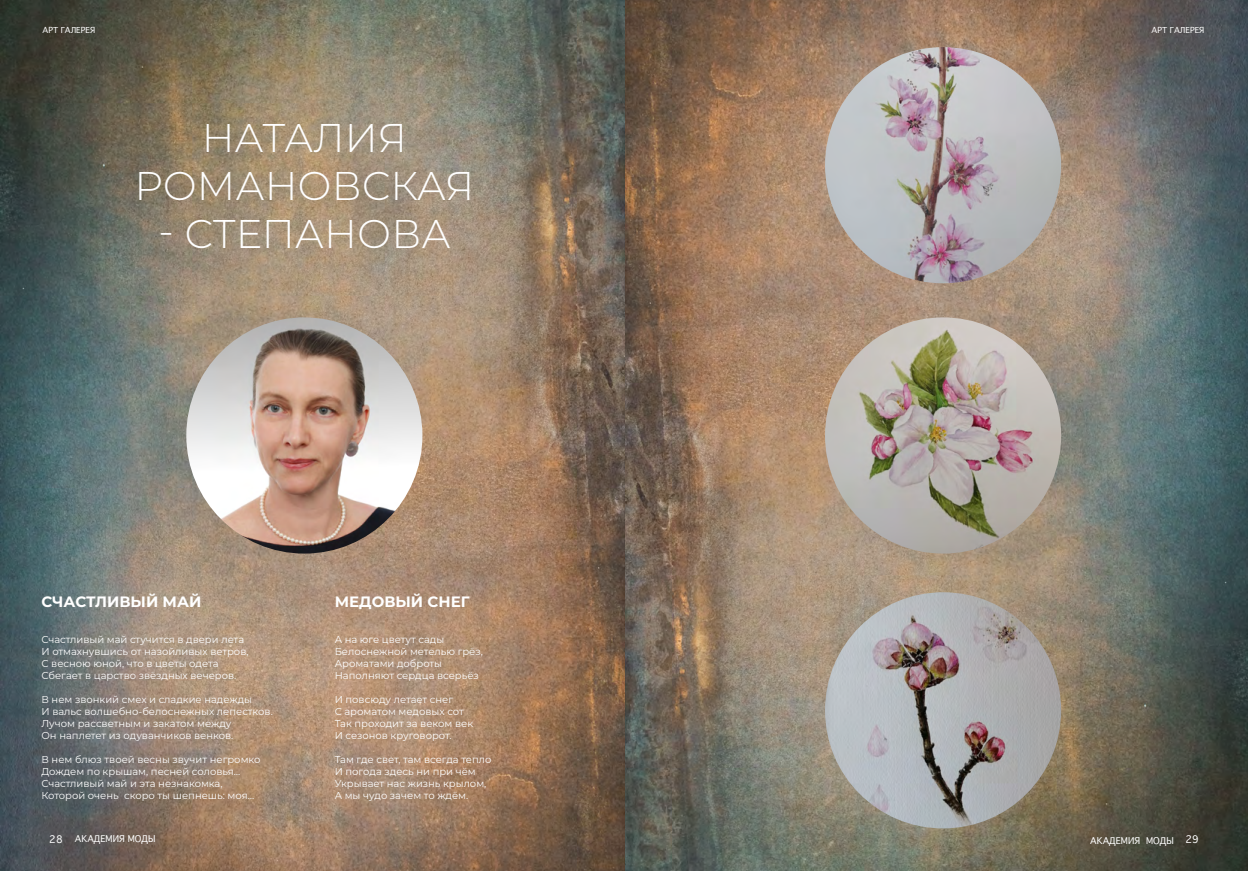
<style>
.page{position:relative;width:1248px;height:871px;background:#fff}
.page>*{position:absolute;margin:0;border:0;box-sizing:border-box;transform-origin:0 0}
.t1{font:300 40px/48px "Montserrat";color:#fff;text-align:center}
.t2{font:700 15px "Montserrat";color:#fff}
.t3{font:10px/12px "Montserrat";color:#fff}
.t4{font:9px "Geneva";color:#fff}
.t5{font:8px "Geneva";color:#fff}
.s1{font-size:10px}
</style>
<div class="page">
<img style="left:0;top:0;width:1247px;height:870px">
<img style="left:186px;top:317px;width:236px;height:236px;border-radius:118px">
<img style="left:825px;top:47px;width:236px;height:236px;border-radius:118px">
<img style="left:825px;top:317px;width:236px;height:236px;border-radius:118px">
<img style="left:825px;top:592px;width:236px;height:236px;border-radius:118px">
<p class="t5" style="left:43px;top:26px;width:54px">АРТ ГАЛЕРЕЯ</p>
<p class="t5" style="left:1151px;top:25px;width:54px">АРТ ГАЛЕРЕЯ</p>
<h1 class="t1" style="left:134px;top:112px;width:341px">НАТАЛИЯ<br>РОМАНОВСКАЯ</h1>
<h1 class="t1" style="left:158px;top:208px;width:294px">- СТЕПАНОВА</h1>
<h2 class="t2" style="left:41px;top:590px;width:161px">СЧАСТЛИВЫЙ МАЙ</h2>
<p class="t3" style="left:41px;top:632px;width:208px">Счастливый май стучится в двери лета И отмахнувшись от назойливых ветров, С весною юной, что в цветы одета Сбегает в царство звёздных вечеров.</p>
<p class="t3" style="left:41px;top:692px;width:233px">В нем звонкий смех и сладкие надежды<br>И вальс волшебно-белоснежных лепестков.<br>Лучом рассветным и закатом между<br>Он наплетет из одуванчиков венков.</p>
<p class="t3" style="left:41px;top:752px;width:220px">В нем блюз твоей весны звучит негромко Дождем по крышам, песней соловья… Счастливый май и эта незнакомка, Которой очень скоро ты шепнешь: моя…</p>
<h2 class="t2" style="left:334px;top:590px;width:136px">МЕДОВЫЙ СНЕГ</h2>
<p class="t3" style="left:334px;top:632px;width:150px">А на юге цветут сады<br>Белоснежной метелью грёз,<br>Ароматами доброты<br>Наполняют сердца всерьёз</p>
<p class="t3" style="left:334px;top:692px;width:140px">И повсюду летает снег<br>С ароматом медовых сот<br>Так проходит за веком век<br>И сезонов круговорот.</p>
<p class="t3" style="left:334px;top:752px;width:158px">Там где свет, там всегда тепло<br>И погода здесь ни при чём<br>Укрывает нас жизнь крылом,<br>А мы чудо зачем то ждём.</p>
<p class="t4" style="left:49px;top:833px;width:108px"><span class="s1">28</span> АКАДЕМИЯ МОДЫ</p>
<p class="t4" style="left:1090px;top:835px;width:110px">АКАДЕМИЯ МОДЫ <span class="s1">29</span></p>
</div>
